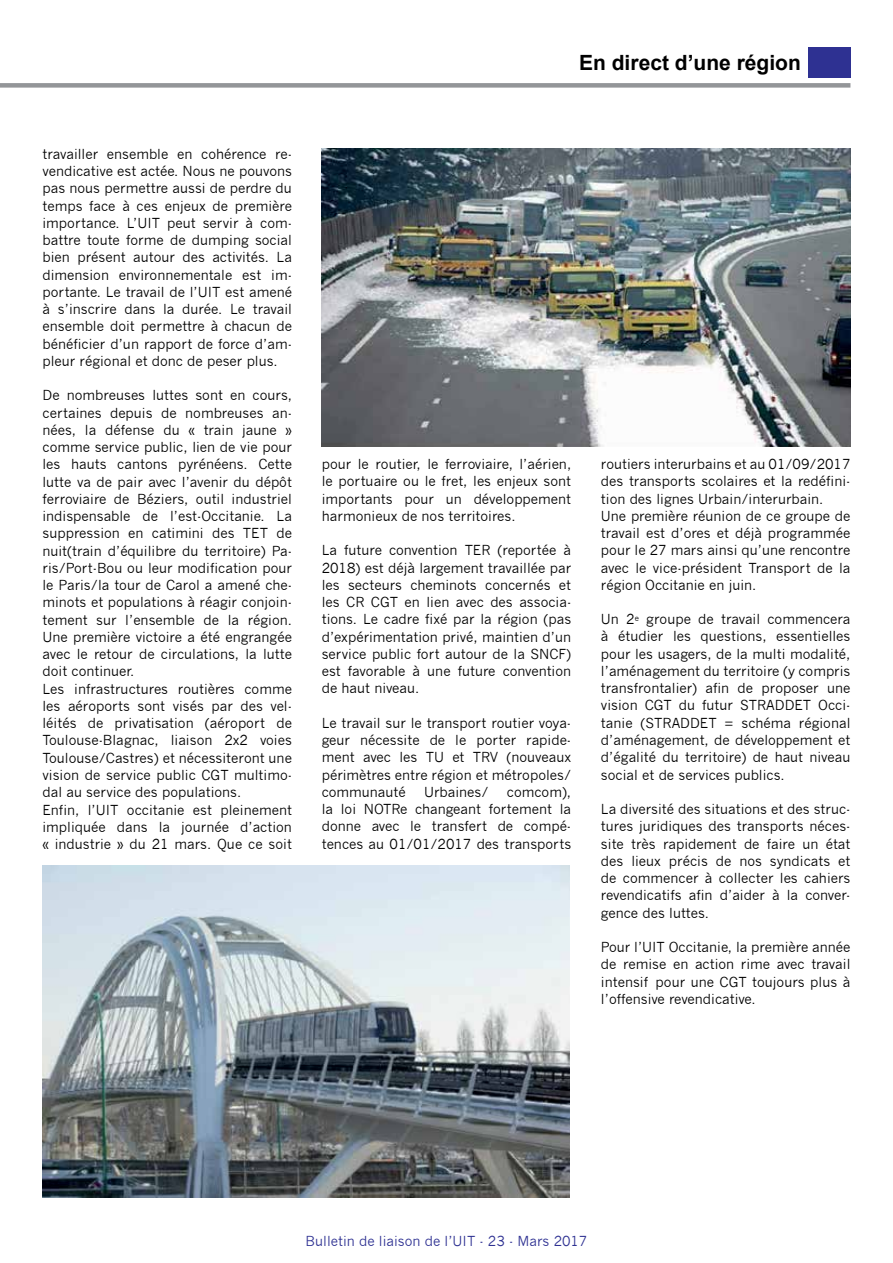
<style>
.page{position:relative;width:893px;height:1263px;background:#fff}
.page>*{position:absolute;margin:0;border:0;box-sizing:border-box;transform-origin:0 0}
.t1{font:700 21px "Arial";color:#000}
.t2{font:13.5px/17.2px "News Gothic";color:#000;text-align:justify}
.t3{font:13.5px "News Gothic";color:#2e3192}
</style>
<div class="page">
<img style="left:322px;top:149px;width:528px;height:297px">
<img style="left:43px;top:865px;width:527px;height:332px">
<div style="left:0;top:83px;width:850px;height:5px;background:#939598"></div>
<div style="left:807px;top:47px;width:43px;height:30px;background:#2e3192"></div>
<p class="t2" style="left:43px;top:145px;width:251px">travailler ensemble en cohérence re&shy;vendicative est actée. Nous ne pouvons pas nous permettre aussi de perdre du temps face à ces enjeux de première importance. L’UIT peut servir à com&shy;battre toute forme de dumping social bien présent autour des activités. La dimension environnementale est im&shy;portante. Le travail de l’UIT est amené à s’inscrire dans la durée. Le travail ensemble doit permettre à chacun de bénéficier d’un rapport de force d’am&shy;pleur régional et donc de peser plus.</p>
<p class="t2" style="left:43px;top:387px;width:251px;text-align:left">De nombreuses luttes sont en cours, certaines depuis de nombreuses an&shy;nées, la défense du « train jaune » comme service public, lien de vie pour les hauts cantons pyrénéens. Cette lutte va de pair avec l’avenir du dépôt ferroviaire de Béziers, outil industriel indispensable de l’est-Occitanie. La suppression en catimini des TET de nuit(train d’équilibre du territoire) Pa&shy;ris/Port-Bou ou leur modification pour le Paris/la tour de Carol a amené che&shy;minots et populations à réagir conjoin&shy;tement sur l’ensemble de la région.<br>Une première victoire a été engrangée avec le retour de circulations, la lutte doit continuer.<br>Les infrastructures routières comme les aéroports sont visés par des vel&shy;léités de privatisation (aéroport de Toulouse-Blagnac, liaison 2x2 voies Toulouse/Castres) et nécessiteront une vision de service public CGT multimo&shy;dal au service des populations.<br>Enfin, l’UIT occitanie est pleinement impliquée dans la journée d’action « industrie » du 21 mars. Que ce soit</p>
<h1 class="t1" style="left:579px;top:51px;width:223px">En direct d’une région</h1>
<p class="t2" style="left:322px;top:456px;width:251px">pour le routier, le ferroviaire, l’aérien, le portuaire ou le fret, les enjeux sont importants pour un développement harmonieux de nos territoires.</p>
<p class="t2" style="left:322px;top:542px;width:251px">La future convention TER (reportée à 2018) est déjà largement travaillée par les secteurs cheminots concernés et les CR CGT en lien avec des associa&shy;tions. Le cadre fixé par la région (pas d’expérimentation privé, maintien d’un service public fort autour de la SNCF) est favorable à une future convention de haut niveau.</p>
<p class="t2" style="left:322px;top:714px;width:251px">Le travail sur le transport routier voya&shy;geur nécessite de le porter rapide&shy;ment avec les TU et TRV (nouveaux périmètres entre région et métropoles/ communauté</p>
<p class="t2" style="left:322px;top:783px;width:251px;text-indent:185px">comcom), la loi NOTRe changeant fortement la donne avec le transfert de compé&shy;tences au 01/01/2017 des transports</p>
<p class="t2" style="left:424px;top:783px;width:66px">Urbaines/</p>
<p class="t2" style="left:601px;top:456px;width:251px;text-align:left">routiers interurbains et au 01/09/2017 des transports scolaires et la redéfini&shy;tion des lignes Urbain/interurbain.<br>Une première réunion de ce groupe de travail est d’ores et déjà programmée pour le 27 mars ainsi qu’une rencontre avec le vice-président Transport de la région Occitanie en juin.</p>
<p class="t2" style="left:601px;top:611px;width:251px">Un 2<sup>e</sup> groupe de travail commencera à étudier les questions, essentielles pour les usagers, de la multi modalité, l’aménagement du territoire (y compris transfrontalier) afin de proposer une vision CGT du futur STRADDET Occi&shy;tanie (STRADDET = schéma régional d’aménagement, de développement et d’égalité du territoire) de haut niveau social et de services publics.</p>
<p class="t2" style="left:601px;top:800px;width:251px">La diversité des situations et des struc&shy;tures juridiques des transports néces&shy;site très rapidement de faire un état des lieux précis de nos syndicats et de commencer à collecter les cahiers revendicatifs afin d’aider à la conver&shy;gence des luttes.</p>
<p class="t2" style="left:601px;top:938px;width:251px">Pour l’UIT Occitanie, la première année de remise en action rime avec travail intensif pour une CGT toujours plus à l’offensive revendicative.</p>
<p class="t3" style="left:306px;top:1233px;width:283px">Bulletin de liaison de l’UIT - 23 - Mars 2017</p>
</div>
